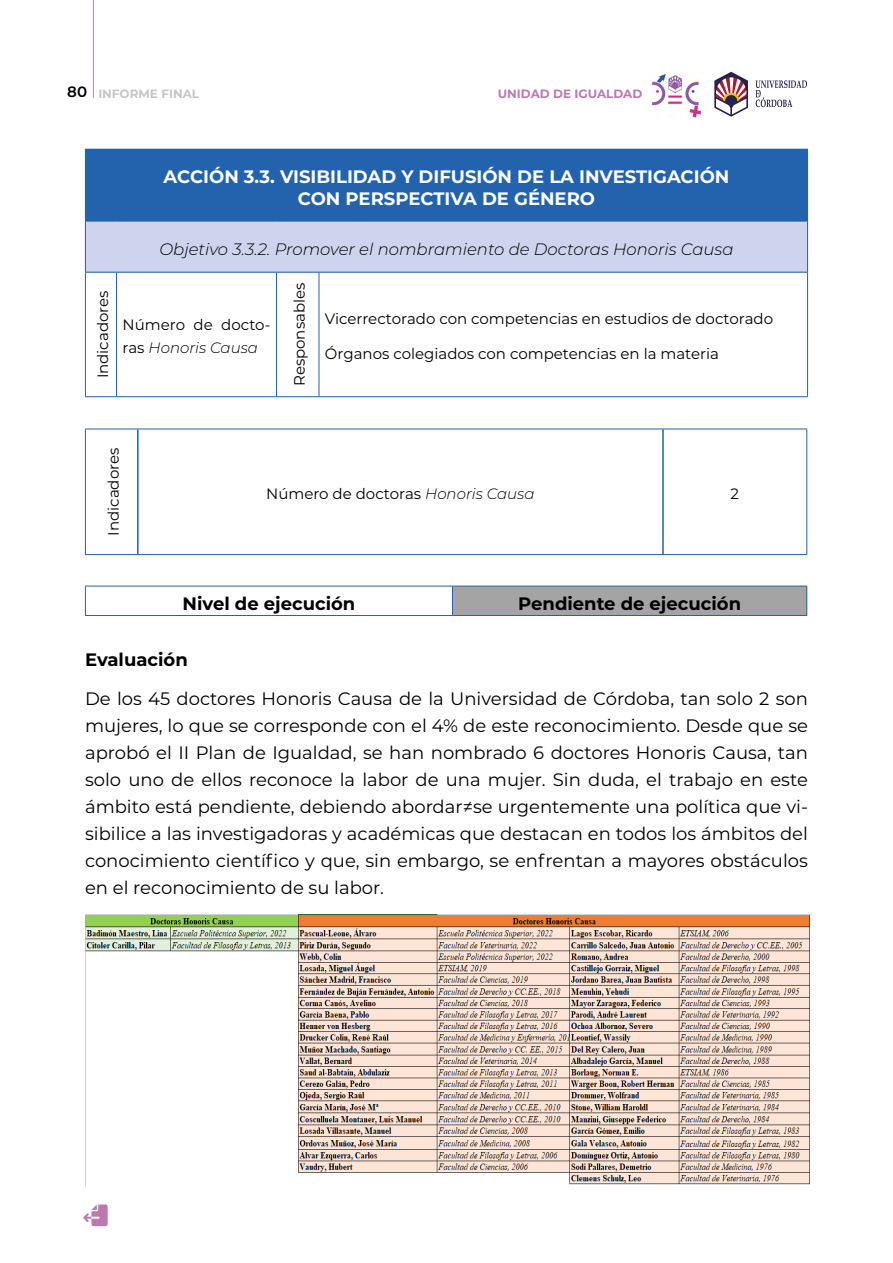
<style>
.page{position:relative;width:893px;height:1263px;background:#fff}
.page>*{position:absolute;margin:0;border:0;box-sizing:border-box;transform-origin:0 0}
.t1{font:18px/27px "Montserrat";color:#000;text-align:justify}
.t2{font:700 18px/21.6px "Montserrat";color:#fff;text-align:center}
.t3{font:700 18px "Montserrat";color:#000}
.t4{font:italic 300 16.5px "Montserrat";color:#000}
.t5{font:15px/22.5px "Montserrat";color:#000}
.t6{font:700 12px "Montserrat";color:#bd78b0}
.t7{font:700 12px "Montserrat";color:#c6c6c6}
.s1{font-weight:600;font-size:15px;color:#000}
.s2{font-weight:300;font-style:italic}
</style>
<div class="page">
<svg style="left:755px;top:80px;width:52px;height:27px"></svg>
<svg style="left:714px;top:72px;width:34px;height:45px"></svg>
<img style="left:651px;top:73px;width:51px;height:45px">
<hr style="left:93px;top:0;width:1px;height:98px;background:#d970a9">
<svg style="left:83px;top:1204px;width:25px;height:22px"></svg>
<div style="left:85px;top:149px;width:722px;height:72px;background:#2362ad"></div>
<div style="left:85px;top:221px;width:722px;height:51px;background:#ced4ed"></div>
<hr style="left:319px;top:149px;width:489px;height:1px;background:#2362ad">
<hr style="left:807px;top:150px;width:1px;height:71px;background:#2362ad">
<hr style="left:85px;top:221px;width:32px;height:1px;background:#2362ad">
<hr style="left:85px;top:221px;width:1px;height:51px;background:#2362ad">
<hr style="left:117px;top:221px;width:159px;height:1px;background:#2362ad">
<hr style="left:276px;top:221px;width:43px;height:1px;background:#2362ad">
<hr style="left:319px;top:221px;width:489px;height:1px;background:#2362ad">
<hr style="left:807px;top:221px;width:1px;height:51px;background:#2362ad">
<hr style="left:85px;top:272px;width:32px;height:1px;background:#2362ad">
<hr style="left:85px;top:273px;width:1px;height:123px;background:#2362ad">
<hr style="left:117px;top:272px;width:159px;height:1px;background:#2362ad">
<hr style="left:116px;top:273px;width:1px;height:123px;background:#2362ad">
<hr style="left:276px;top:272px;width:43px;height:1px;background:#2362ad">
<hr style="left:276px;top:273px;width:1px;height:123px;background:#2362ad">
<hr style="left:319px;top:272px;width:489px;height:1px;background:#2362ad">
<hr style="left:319px;top:273px;width:1px;height:123px;background:#2362ad">
<hr style="left:807px;top:273px;width:1px;height:123px;background:#2362ad">
<hr style="left:85px;top:396px;width:32px;height:1px;background:#2362ad">
<hr style="left:117px;top:396px;width:159px;height:1px;background:#2362ad">
<hr style="left:276px;top:396px;width:43px;height:1px;background:#2362ad">
<hr style="left:319px;top:396px;width:489px;height:1px;background:#2362ad">
<hr style="left:85px;top:429px;width:53px;height:1px;background:#2362ad">
<hr style="left:85px;top:429px;width:1px;height:125px;background:#2362ad">
<hr style="left:138px;top:429px;width:525px;height:1px;background:#2362ad">
<hr style="left:663px;top:429px;width:144px;height:1px;background:#2362ad">
<hr style="left:806px;top:429px;width:1px;height:125px;background:#2362ad">
<hr style="left:85px;top:554px;width:53px;height:1px;background:#2362ad">
<hr style="left:138px;top:554px;width:525px;height:1px;background:#2362ad">
<hr style="left:663px;top:554px;width:144px;height:1px;background:#2362ad">
<hr style="left:137px;top:429px;width:2px;height:125px;background:#2362ad">
<hr style="left:662px;top:429px;width:2px;height:125px;background:#2362ad">
<div style="left:452px;top:586px;width:355px;height:29px;background:#a5a4a4"></div>
<hr style="left:85px;top:586px;width:367px;height:1px;background:#2362ad">
<svg style="left:85px;top:586px;width:1px;height:29px"></svg>
<hr style="left:452px;top:586px;width:355px;height:1px;background:#2362ad">
<svg style="left:452px;top:586px;width:1px;height:29px"></svg>
<svg style="left:806px;top:586px;width:1px;height:29px"></svg>
<hr style="left:85px;top:615px;width:367px;height:1px;background:#2362ad">
<hr style="left:452px;top:615px;width:355px;height:1px;background:#2362ad">
<img style="left:85px;top:914px;width:726px;height:272px">
<p class="t7" style="left:67px;top:85px;width:133px"><span class="s1">80</span> INFORME FINAL</p>
<p class="t6" style="left:498px;top:85px;width:146px">UNIDAD DE IGUALDAD</p>
<p class="t5" style="left:91px;top:378px;width:90px;rotate:-90deg">Indicadores</p>
<p class="t2" style="left:164px;top:165px;width:567px">ACCIÓN 3.3. VISIBILIDAD Y DIFUSIÓN DE LA INVESTIGACIÓN<br>CON PERSPECTIVA DE GÉNERO</p>
<p class="t4" style="left:159px;top:238px;width:576px">Objetivo 3.3.2. Promover el nombramiento de Doctoras Honoris Causa</p>
<p class="t5" style="left:123px;top:313px;width:149px">Número de docto&shy;ras <span class="s2">Honoris Causa</span></p>
<p class="t5" style="left:288px;top:386px;width:105px;rotate:-90deg">Responsables</p>
<p class="t5" style="left:325px;top:307px;width:450px">Vicerrectorado con competencias en estudios de doctorado</p>
<p class="t5" style="left:325px;top:342px;width:395px">Órganos colegiados con competencias en la materia</p>
<p class="t5" style="left:102px;top:536px;width:90px;rotate:-90deg">Indicadores</p>
<p class="t5" style="left:266px;top:482px;width:270px">Número de doctoras <span class="s2">Honoris Causa</span></p>
<p class="t5" style="left:731px;top:482px;width:10px">2</p>
<p class="t3" style="left:183px;top:590px;width:174px">Nivel de ejecución</p>
<p class="t3" style="left:518px;top:590px;width:224px">Pendiente de ejecución</p>
<p class="t3" style="left:85px;top:646px;width:104px">Evaluación</p>
<p class="t1" style="left:85px;top:684px;width:724px">De los 45 doctores Honoris Causa de la Universidad de Córdoba, tan solo 2 son mujeres, lo que se corresponde con el 4% de este reconocimiento. Desde que se aprobó el II Plan de Igualdad, se han nombrado 6 doctores Honoris Causa, tan solo uno de ellos reconoce la labor de una mujer. Sin duda, el trabajo en este ámbito está pendiente, debiendo abordar≠se urgentemente una política que vi&shy;sibilice a las investigadoras y académicas que destacan en todos los ámbitos del conocimiento científico y que, sin embargo, se enfrentan a mayores obstáculos en el reconocimiento de su labor.</p>
</div>
